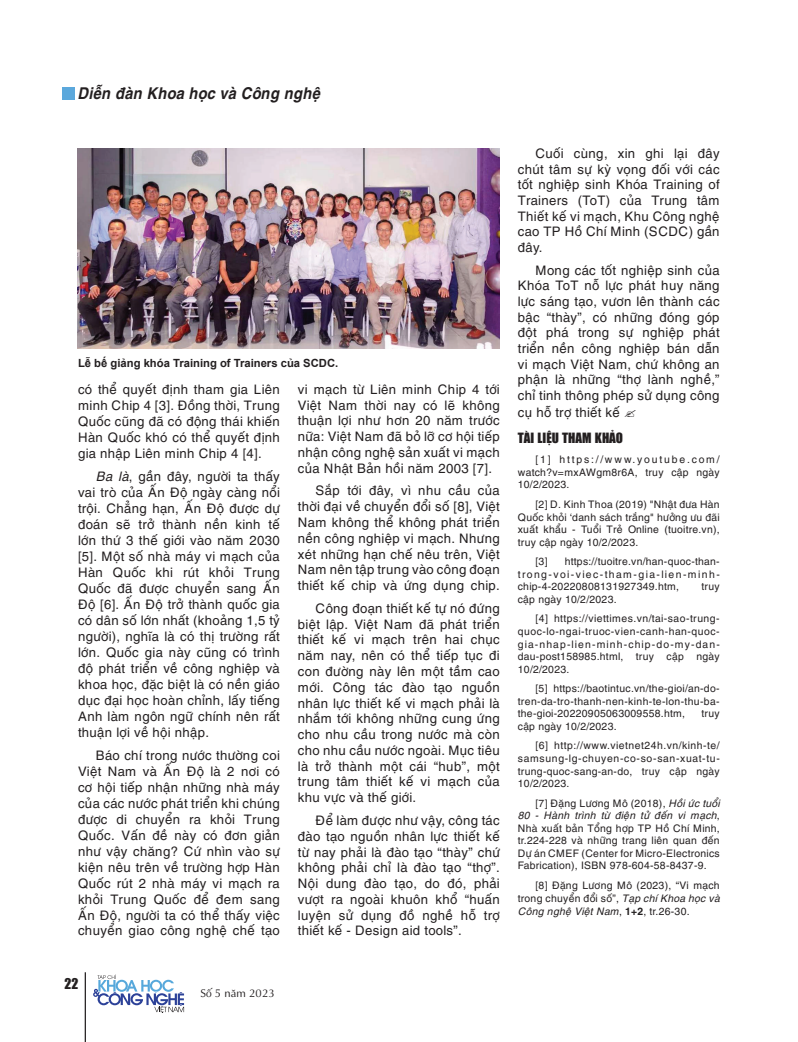
<style>
.page{position:relative;width:798px;height:1042px;background:#fff}
.page>*{position:absolute;margin:0;border:0;box-sizing:border-box;transform-origin:0 0}
.t1{font:italic 700 16.25px "UTM Helve";color:#231f20;scale:.9 1}
.t2{font:13.75px "UTM Impact";color:#231f20}
.t3{font:13.12px/15.8px "UTM Helve";color:#231f20;text-align:justify}
.t4{font:13.12px "UTM Impact";color:#231f20}
.t5{font:700 11.25px "Arial";color:#231f20}
.t6{font:11.25px "UTM Aptima";color:#231f20}
.t7{font:10.38px/12.5px "UTM Helve";color:#231f20;text-align:justify}
.t8{font:10.38px/19.6px "UTM Helve";letter-spacing:.02em;color:#231f20}
.t9{font:10.38px/19.6px "UTM Helve";letter-spacing:.025em;color:#231f20}
.s1{font-style:italic}
.s2{color:#fff}
.s3{font-weight:700}
</style>
<div class="page">
<hr style="left:85px;top:972px;width:1px;height:70px;background:#231f20">
<div style="left:62px;top:88px;width:12px;height:12px;background:#5ba8dc"></div>
<svg style="left:93px;top:974px;width:91px;height:39px"></svg>
<img style="left:78px;top:149px;width:421px;height:199px">
<p class="t1" style="left:78px;top:80px;width:271px">Diễn đàn Khoa học và Công nghệ</p>
<p class="t5" style="left:78px;top:355px;width:262px">Lễ bế giảng khóa Training of Trainers của SCDC.</p>
<p class="t3" style="left:78px;top:380px;width:203px;line-height:16.1px">có thể quyết định tham gia Liên minh Chip 4 [3]. Đồng thời, Trung Quốc cũng đã có động thái khiến Hàn Quốc khó có thể quyết định gia nhập Liên minh Chip 4 [4].</p>
<p class="t3" style="left:78px;top:467px;width:203px;text-indent:18px"><span class="s1">Ba là</span>, gần đây, người ta thấy vai trò của Ấn Độ ngày càng nổi trội. Chẳng hạn, Ấn Độ được dự đoán sẽ trở thành nền kinh tế lớn thứ 3 thế giới vào năm 2030 [5]. Một số nhà máy vi mạch của Hàn Quốc khi rút khỏi Trung Quốc đã được chuyển sang Ấn Độ [6]. Ấn Độ trở thành quốc gia có dân số lớn nhất (khoảng 1,5 tỷ người), nghĩa là có thị trường rất lớn. Quốc gia này cũng có trình độ phát triển về công nghiệp và khoa học, đặc biệt là có nền giáo dục đại học hoàn chỉnh, lấy tiếng Anh làm ngôn ngữ chính nên rất thuận lợi về hội nhập.</p>
<p class="t3" style="left:78px;top:746px;width:203px;text-indent:18px">Báo chí trong nước thường coi Việt Nam và Ấn Độ là 2 nơi có cơ hội tiếp nhận những nhà máy của các nước phát triển khi chúng được di chuyển ra khỏi Trung Quốc. Vấn đề này có đơn giản như vậy chăng? Cứ nhìn vào sự kiện nêu trên về trường hợp Hàn Quốc rút 2 nhà máy vi mạch ra khỏi Trung Quốc để đem sang Ấn Độ, người ta có thể thấy việc chuyển giao công nghệ chế tạo</p>
<p class="t2" style="left:65px;top:973px;width:15px">22</p>
<p class="t6" style="left:200px;top:985px;width:76px">Số 5 năm 2023</p>
<p class="t3" style="left:298px;top:380px;width:203px">vi mạch từ Liên minh Chip 4 tới Việt Nam thời nay có lẽ không thuận lợi như hơn 20 năm trước nữa: Việt Nam đã bỏ lỡ cơ hội tiếp nhận công nghệ sản xuất vi mạch của Nhật Bản hồi năm 2003 [7].</p>
<p class="t3" style="left:298px;top:481px;width:203px;text-indent:18px">Sắp tới đây, vì nhu cầu của thời đại về chuyển đổi số [8], Việt Nam không thể không phát triển nền công nghiệp vi mạch. Nhưng xét những hạn chế nêu trên, Việt Nam nên tập trung vào công đoạn thiết kế chip và ứng dụng chip.</p>
<p class="t3" style="left:298px;top:599px;width:203px;text-indent:18px">Công đoạn thiết kế tự nó đứng biệt lập. Việt Nam đã phát triển thiết kế vi mạch trên hai chục năm nay, nên có thể tiếp tục đi con đường này lên một tầm cao mới. Công tác đào tạo nguồn nhân lực thiết kế vi mạch phải là nhắm tới không những cung ứng cho nhu cầu trong nước mà còn cho nhu cầu nước ngoài. Mục tiêu là trở thành một cái “hub”, một trung tâm thiết kế vi mạch của khu vực và thế giới.</p>
<p class="t3" style="left:298px;top:811px;width:203px;text-indent:18px">Để làm được như vậy, công tác đào tạo nguồn nhân lực thiết kế từ nay phải là đào tạo “thày” chứ không phải chỉ là đào tạo “thợ”.<br>Nội dung đào tạo, do đó, phải vượt ra ngoài khuôn khổ “huấn luyện sử dụng đồ nghề hỗ trợ thiết kế - Design aid tools”.</p>
<p class="t3" style="left:517px;top:144px;width:203px;text-indent:18px">Cuối cùng, xin ghi lại đây chút tâm sự kỳ vọng đối với các tốt nghiệp sinh Khóa Training of Trainers (ToT) của Trung tâm Thiết kế vi mạch, Khu Công nghệ cao TP Hồ Chí Minh (SCDC) gần đây.</p>
<p class="t3" style="left:517px;top:261px;width:203px;text-indent:18px">Mong các tốt nghiệp sinh của Khóa ToT nỗ lực phát huy năng lực sáng tạo, vươn lên thành các bậc “thày”, có những đóng góp đột phá trong sự nghiệp phát triển nền công nghiệp bán dẫn vi mạch Việt Nam, chứ không an phận là những “thợ lành nghề,” chỉ tinh thông phép sử dụng công</p>
<p class="t3" style="left:517px;top:403px;width:104px">cụ hỗ trợ thiết kế</p>
<p class="t4" style="left:517px;top:429px;width:107px">TÀI LIỆU THAM KHẢO</p>
<p class="t7" style="left:517px;top:452px;width:204px;text-indent:18px">[1]<span class="s2">c</span>https://www.youtube.com/ watch?v=mxAWgm8r6A, truy cập ngày 10/2/2023.</p>
<p class="t7" style="left:517px;top:497px;width:204px;text-indent:18px">[2] D. Kinh Thoa (2019) "Nhật đưa Hàn Quốc khỏi ‘danh sách trắng" hưởng ưu đãi xuất khẩu - Tuổi Trẻ Online (tuoitre.vn), truy cập ngày 10/2/2023.</p>
<p class="t7" style="left:535px;top:554px;width:14px">[3]</p>
<p class="t7" style="left:517px;top:554px;width:204px;text-indent:47px">https://tuoitre.vn/han-quoc-than&shy;trong-voi-viec-tham-gia-lien-minh&shy;chip-4-20220808131927349.htm,</p>
<p class="t7" style="left:701px;top:579px;width:20px">truy</p>
<p class="t8" style="left:535px;top:588px;width:186px;text-indent:-18px">cập ngày 10/2/2023. [4]<span class="s2">c</span>https://viettimes.vn/tai-sao-trung-</p>
<p class="t7" style="left:517px;top:624px;width:204px">quoc-lo-ngai-truoc-vien-canh-han-quoc&shy;gia-nhap-lien-minh-chip-do-my-dan&shy;dau-post158985.html, truy cập ngày 10/2/2023.</p>
<p class="t7" style="left:517px;top:681px;width:204px;text-indent:18px">[5]<span class="s2">c</span>https://baotintuc.vn/the-gioi/an-do&shy;tren-da-tro-thanh-nen-kinh-te-lon-thu-ba&shy;the-gioi-20220905063009558.htm,</p>
<p class="t7" style="left:701px;top:706px;width:20px">truy</p>
<p class="t9" style="left:535px;top:715px;width:186px;text-indent:-18px">cập ngày 10/2/2023. [6]<span class="s2">c</span>http://www.vietnet24h.vn/kinh-te/</p>
<p class="t7" style="left:517px;top:751px;width:204px">samsung-lg-chuyen-co-so-san-xuat-tu&shy;trung-quoc-sang-an-do, truy cập ngày 10/2/2023.</p>
<p class="t7" style="left:517px;top:795px;width:204px;text-indent:18px">[7] Đặng Lương Mô (2018), <span class="s1">Hồi ức tuổi 80 - Hành trình từ điện tử đến vi mạch</span>, Nhà xuất bản Tổng hợp TP Hồ Chí Minh, tr.224-228 và những trang liên quan đến Dự án CMEF (Center for Micro-Electronics Fabrication), ISBN 978-604-58-8437-9.</p>
<p class="t7" style="left:517px;top:878px;width:204px;line-height:12.9px;text-indent:18px">[8] Đặng Lương Mô (2023), “Vi mạch trong chuyển đổi số”, <span class="s1">Tạp chí Khoa học và Công nghệ Việt Nam</span>, <span class="s3">1+2</span>, tr.26-30.</p>
</div>
